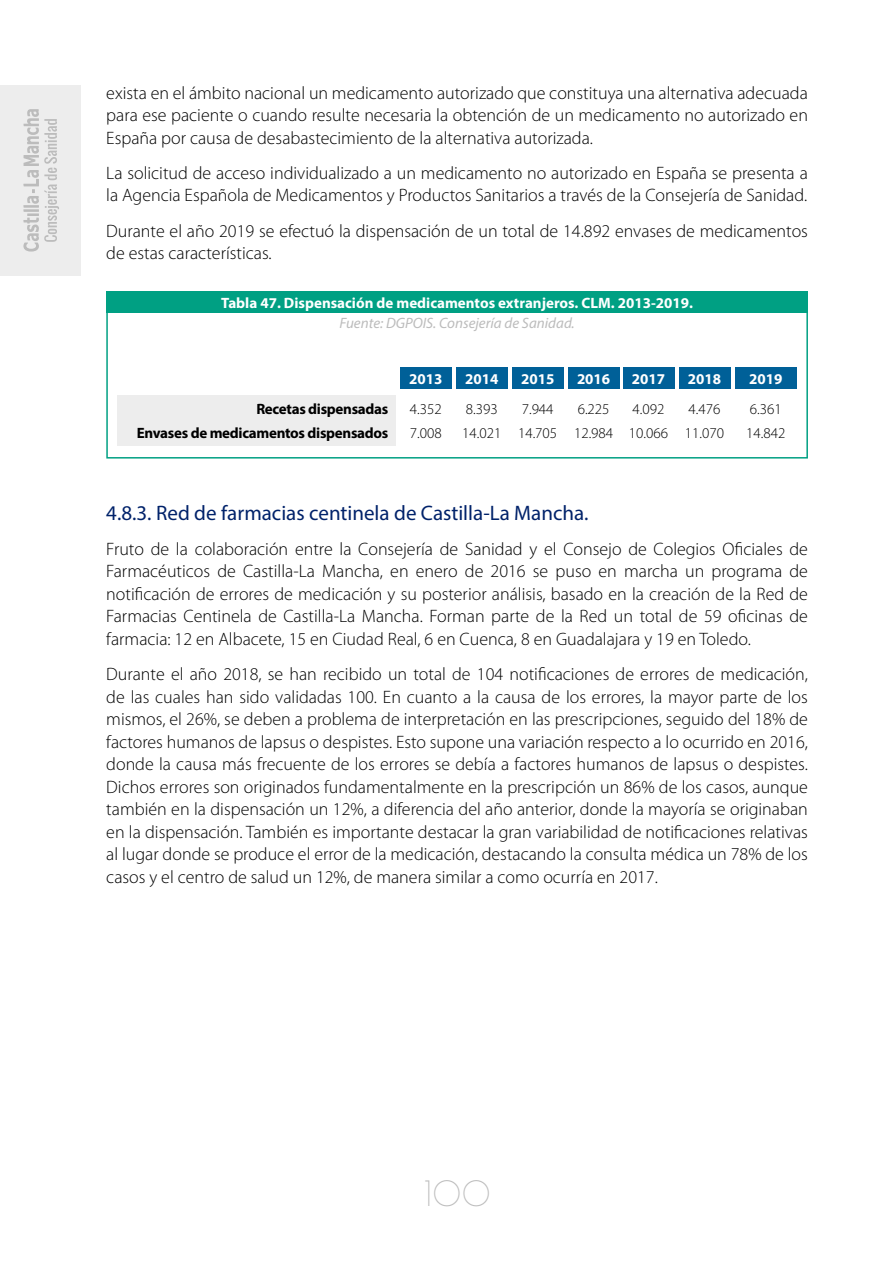
<style>
.page{position:relative;width:893px;height:1263px;background:#fff}
.page>*{position:absolute;margin:0;border:0;box-sizing:border-box;transform-origin:0 0}
.t1{font:100 36px "Visby CF";color:#bcbcbc}
.t2{font:21px "Myriad Pro";color:#00226a}
.t3{font:300 18px/22.5px "Myriad Pro";color:#000;text-align:justify}
.t4{font:700 15px "Myriad Pro";color:#fff}
.t5{font:300 15px/24px "Myriad Pro";color:#000}
.t6{font:700 15px/24px "Myriad Pro";letter-spacing:-.02em;color:#000;text-align:right}
.t7{font:italic 15px "Myriad Pro";color:#bcbcbc}
</style>
<div class="page">
<div style="left:0;top:85px;width:81px;height:191px;background:#ededed"></div>
<svg style="left:23px;top:109px;width:36px;height:143px"></svg>
<div style="left:106px;top:291px;width:702px;height:168px;border:2px solid #00a083"></div>
<div style="left:117px;top:395px;width:278px;height:51px;background:#ededed"></div>
<div style="left:106px;top:291px;width:702px;height:22px;background:#00a083"></div>
<div style="left:735px;top:367px;width:62px;height:22px;background:#006098"></div>
<div style="left:400px;top:367px;width:51px;height:22px;background:#006098"></div>
<div style="left:456px;top:367px;width:51px;height:22px;background:#006098"></div>
<div style="left:512px;top:367px;width:51px;height:22px;background:#006098"></div>
<div style="left:568px;top:367px;width:51px;height:22px;background:#006098"></div>
<div style="left:623px;top:367px;width:51px;height:22px;background:#006098"></div>
<div style="left:679px;top:367px;width:51px;height:22px;background:#006098"></div>
<p class="t3" style="left:106px;top:81px;width:703px">exista en el ámbito nacional un medicamento autorizado que constituya una alternativa adecuada para ese paciente o cuando resulte necesaria la obtención de un medicamento no autorizado en España por causa de desabastecimiento de la alternativa autorizada.</p>
<p class="t3" style="left:106px;top:161px;width:703px">La solicitud de acceso individualizado a un medicamento no autorizado en España se presenta a la Agencia Española de Medicamentos y Productos Sanitarios a través de la Consejería de Sanidad.</p>
<p class="t3" style="left:106px;top:219px;width:703px">Durante el año 2019 se efectuó la dispensación de un total de 14.892 envases de medicamentos de estas características.</p>
<p class="t4" style="left:221px;top:293px;width:473px">Tabla 47. Dispensación de medicamentos extranjeros. CLM. 2013-2019.</p>
<p class="t7" style="left:339px;top:314px;width:237px">Fuente: DGPOIS. Consejería de Sanidad.</p>
<p class="t4" style="left:409px;top:369px;width:35px">2013</p>
<p class="t4" style="left:465px;top:369px;width:35px">2014</p>
<p class="t4" style="left:521px;top:369px;width:35px">2015</p>
<p class="t4" style="left:577px;top:369px;width:35px">2016</p>
<p class="t4" style="left:632px;top:369px;width:35px">2017</p>
<p class="t4" style="left:688px;top:369px;width:35px">2018</p>
<p class="t4" style="left:749px;top:369px;width:35px">2019</p>
<p class="t6" style="left:137px;top:396px;width:253px">Recetas dispensadas<br>Envases de medicamentos dispensados</p>
<p class="t5" style="left:746px;top:396px;width:41px">6.361<br>14.842</p>
<p class="t5" style="left:410px;top:396px;width:33px">4.352<br>7.008</p>
<p class="t5" style="left:462px;top:396px;width:41px">8.393<br>14.021</p>
<p class="t5" style="left:518px;top:396px;width:41px">7.944<br>14.705</p>
<p class="t5" style="left:574px;top:396px;width:41px">6.225<br>12.984</p>
<p class="t5" style="left:629px;top:396px;width:41px">4.092<br>10.066</p>
<p class="t5" style="left:685px;top:396px;width:41px">4.476<br>11.070</p>
<p class="t2" style="left:106px;top:500px;width:484px">4.8.3. Red de farmacias centinela de Castilla-La Mancha.</p>
<p class="t3" style="left:106px;top:537px;width:703px">Fruto de la colaboración entre la Consejería de Sanidad y el Consejo de Colegios Oficiales de Farmacéuticos de Castilla-La Mancha, en enero de 2016 se puso en marcha un programa de notificación de errores de medicación y su posterior análisis, basado en la creación de la Red de Farmacias Centinela de Castilla-La Mancha. Forman parte de la Red un total de 59 oficinas de farmacia: 12 en Albacete, 15 en Ciudad Real, 6 en Cuenca, 8 en Guadalajara y 19 en Toledo.</p>
<p class="t3" style="left:106px;top:663px;width:703px">Durante el año 2018, se han recibido un total de 104 notificaciones de errores de medicación, de las cuales han sido validadas 100. En cuanto a la causa de los errores, la mayor parte de los mismos, el 26%, se deben a problema de interpretación en las prescripciones, seguido del 18% de factores humanos de lapsus o despistes. Esto supone una variación respecto a lo ocurrido en 2016, donde la causa más frecuente de los errores se debía a factores humanos de lapsus o despistes.<br>Dichos errores son originados fundamentalmente en la prescripción un 86% de los casos, aunque también en la dispensación un 12%, a diferencia del año anterior, donde la mayoría se originaban en la dispensación. También es importante destacar la gran variabilidad de notificaciones relativas al lugar donde se produce el error de la medicación, destacando la consulta médica un 78% de los casos y el centro de salud un 12%, de manera similar a como ocurría en 2017.</p>
<h1 class="t1" style="left:423px;top:1172px;width:70px">100</h1>
</div>
